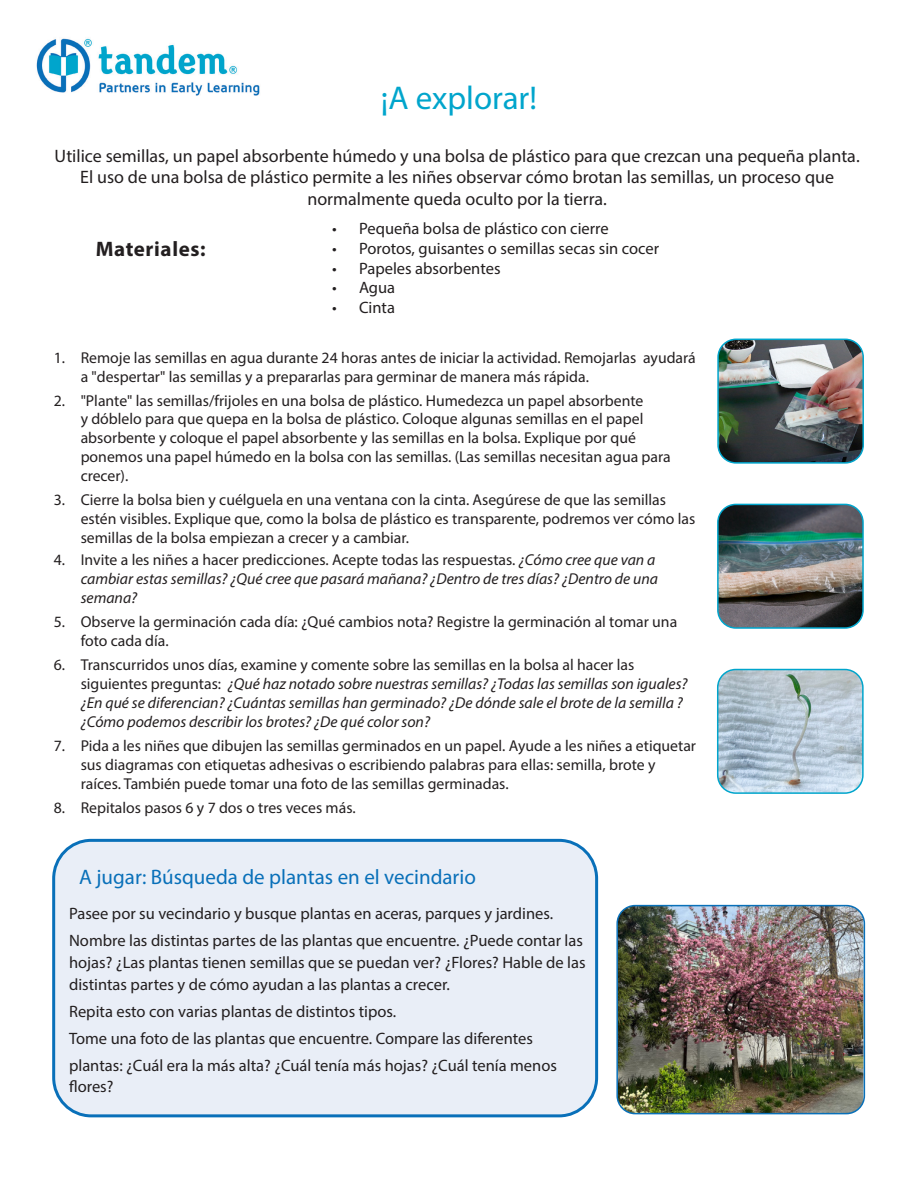
<style>
.page{position:relative;width:918px;height:1188px;background:#fff}
.page>*{position:absolute;margin:0;border:0;box-sizing:border-box;transform-origin:0 0}
.t1{font:33px "Myriad Pro";color:#00a5cc}
.t2{font:21px "Myriad Pro";color:#0970b9}
.t3{font:700 21px "Myriad Pro";letter-spacing:.03em;color:#231f20}
.t4{font:18px/21.6px "Myriad Pro";color:#231f20;text-align:center}
.t5{font:16.5px/21.6px "Myriad Pro";color:#231f20}
.t6{font:15.75px/18.9px "Myriad Pro";color:#231f20}
.t7{font:italic 15.75px/18.9px "Myriad Pro";color:#231f20}
.s1{font-style:normal}
</style>
<div class="page">
<img style="left:36px;top:38px;width:224px;height:58px">
<img style="left:720px;top:340px;width:143px;height:121px">
<div style="left:717px;top:339px;width:147px;height:125px;border:2px solid #00a5cc;border-radius:18px"></div>
<img style="left:718px;top:670px;width:143px;height:121px">
<div style="left:717px;top:669px;width:147px;height:125px;border:2px solid #00a5cc;border-radius:18px"></div>
<img style="left:718px;top:505px;width:143px;height:121px">
<div style="left:717px;top:504px;width:147px;height:125px;border:2px solid #00a5cc;border-radius:18px"></div>
<div style="left:54px;top:840px;width:543px;height:276px;background:#e9eef7;border-radius:38px"></div>
<div style="left:52px;top:839px;width:546px;height:278px;border:3px solid #0970b9;border-radius:38px"></div>
<img style="left:619px;top:906px;width:244px;height:208px">
<div style="left:616px;top:905px;width:249px;height:209px;border:2px solid #0970b9;border-radius:18px"></div>
<p class="t1" style="left:381px;top:77px;width:158px">¡A explorar!</p>
<p class="t4" style="left:55px;top:145px;width:807px">Utilice semillas, un papel absorbente húmedo y una bolsa de plástico para que crezcan una pequeña planta.<br>El uso de una bolsa de plástico permite a les niñes observar cómo brotan las semillas, un proceso que normalmente queda oculto por la tierra.</p>
<p class="t5" style="left:332px;top:217px;width:278px">• Pequeña bolsa de plástico con cierre</p>
<p class="t5" style="left:332px;top:237px;width:329px">• Porotos, guisantes o semillas secas sin cocer</p>
<p class="t5" style="left:332px;top:257px;width:170px">• Papeles absorbentes</p>
<p class="t5" style="left:332px;top:277px;width:65px">• Agua</p>
<p class="t5" style="left:332px;top:297px;width:64px">• Cinta</p>
<p class="t6" style="left:81px;top:348px;width:617px;text-indent:-27px">1. Remoje las semillas en agua durante 24 horas antes de iniciar la actividad. Remojarlas ayudará a "despertar" las semillas y a prepararlas para germinar de manera más rápida.</p>
<p class="t6" style="left:81px;top:391px;width:592px;text-indent:-27px">2. "Plante" las semillas/frijoles en una bolsa de plástico. Humedezca un papel absorbente<br>y dóblelo para que quepa en la bolsa de plástico. Coloque algunas semillas en el papel absorbente y coloque el papel absorbente y las semillas en la bolsa. Explique por qué ponemos una papel húmedo en la bolsa con las semillas. (Las semillas necesitan agua para crecer).</p>
<p class="t6" style="left:81px;top:490px;width:616px;text-indent:-27px">3. Cierre la bolsa bien y cuélguela en una ventana con la cinta. Asegúrese de que las semillas estén visibles. Explique que, como la bolsa de plástico es transparente, podremos ver cómo las semillas de la bolsa empiezan a crecer y a cambiar.</p>
<p class="t7" style="left:81px;top:550px;width:579px;text-indent:-27px"><span class="s1">4. Invite a les niñes a hacer predicciones. Acepte todas las respuestas.</span> ¿Cómo cree que van a cambiar estas semillas? ¿Qué cree que pasará mañana? ¿Dentro de tres días? ¿Dentro de una semana?</p>
<p class="t6" style="left:81px;top:612px;width:598px;text-indent:-27px">5. Observe la germinación cada día: ¿Qué cambios nota? Registre la germinación al tomar una foto cada día.</p>
<p class="t7" style="left:81px;top:655px;width:608px;text-indent:-27px"><span class="s1">6. Transcurridos unos días, examine y comente sobre las semillas en la bolsa al hacer las siguientes preguntas:</span> ¿Qué haz notado sobre nuestras semillas? ¿Todas las semillas son iguales? ¿En qué se diferencian? ¿Cuántas semillas han germinado? ¿De dónde sale el brote de la semilla ? ¿Cómo podemos describir los brotes? ¿De qué color son?</p>
<p class="t6" style="left:81px;top:736px;width:617px;text-indent:-27px">7. Pida a les niñes que dibujen las semillas germinados en un papel. Ayude a les niñes a etiquetar sus diagramas con etiquetas adhesivas o escribiendo palabras para ellas: semilla, brote y raíces. También puede tomar una foto de las semillas germinadas.</p>
<p class="t6" style="left:54px;top:798px;width:303px">8. Repitalos pasos 6 y 7 dos o tres veces más.</p>
<p class="t3" style="left:96px;top:235px;width:111px">Materiales:</p>
<p class="t2" style="left:79px;top:864px;width:398px">A jugar: Búsqueda de plantas en el vecindario</p>
<p class="t5" style="left:69px;top:903px;width:486px">Pasee por su vecindario y busque plantas en aceras, parques y jardines.</p>
<p class="t5" style="left:69px;top:930px;width:518px">Nombre las distintas partes de las plantas que encuentre. ¿Puede contar las hojas? ¿Las plantas tienen semillas que se puedan ver? ¿Flores? Hable de las distintas partes y de cómo ayudan a las plantas a crecer.</p>
<p class="t5" style="left:69px;top:1000px;width:329px">Repita esto con varias plantas de distintos tipos.</p>
<p class="t5" style="left:69px;top:1024px;width:489px;line-height:27px">Tome una foto de las plantas que encuentre. Compare las diferentes plantas: ¿Cuál era la más alta? ¿Cuál tenía más hojas? ¿Cuál tenía menos</p>
<p class="t5" style="left:69px;top:1076px;width:46px">flores?</p>
</div>
